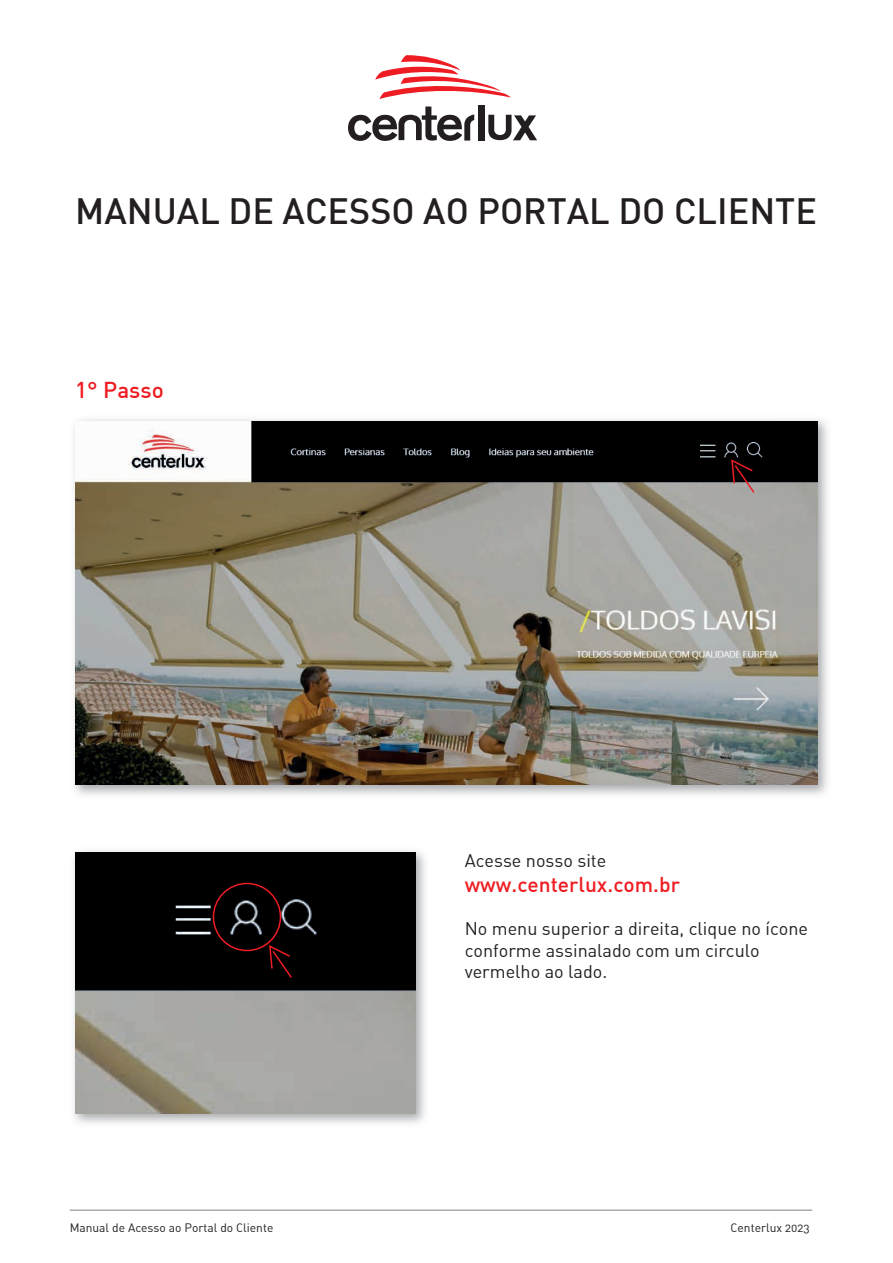
<style>
.page{position:relative;width:893px;height:1263px;background:#fff}
.page>*{position:absolute;margin:0;border:0;box-sizing:border-box;transform-origin:0 0}
.t1{font:500 35.85px "DIN";color:#231f20}
.t2{font:500 22.5px "DIN";color:#ee1d23}
.t3{font:500 21px "DIN";color:#ee1d23}
.t4{font:18px/21.6px "DIN Alternate";color:#231f20}
.t5{font:12px "DIN Alternate";color:#231f20}
</style>
<div class="page">
<svg style="left:375px;top:55px;width:136px;height:44px"></svg>
<div style="left:479px;top:105px;width:6px;height:35px;background:#231f20"></div>
<svg style="left:488px;top:115px;width:49px;height:25px"></svg>
<svg style="left:348px;top:107px;width:126px;height:34px"></svg>
<img style="left:74px;top:419px;width:754px;height:376px">
<img style="left:75px;top:421px;width:742px;height:363px">
<img style="left:73px;top:851px;width:352px;height:273px">
<img style="left:75px;top:852px;width:340px;height:261px">
<div style="left:213px;top:883px;width:68px;height:68px;border:2px solid #ee1d23;border-radius:50%"></div>
<svg style="left:268px;top:944px;width:25px;height:35px"></svg>
<svg style="left:730px;top:458px;width:26px;height:36px"></svg>
<hr style="left:70px;top:1210px;width:742px;height:1px;background:#808285">
<h1 class="t1" style="left:75px;top:188px;width:743px">MANUAL DE ACESSO AO PORTAL DO CLIENTE</h1>
<p class="t2" style="left:75px;top:375px;width:90px">1° Passo</p>
<p class="t4" style="left:465px;top:849px;width:143px">Acesse nosso site</p>
<p class="t3" style="left:465px;top:871px;width:217px">www.centerlux.com.br</p>
<p class="t4" style="left:465px;top:917px;width:345px">No menu superior a direita, clique no ícone conforme assinalado com um circulo vermelho ao lado.</p>
<p class="t5" style="left:70px;top:1220px;width:205px">Manual de Acesso ao Portal do Cliente</p>
<p class="t5" style="left:731px;top:1220px;width:81px">Centerlux 2023</p>
</div>
